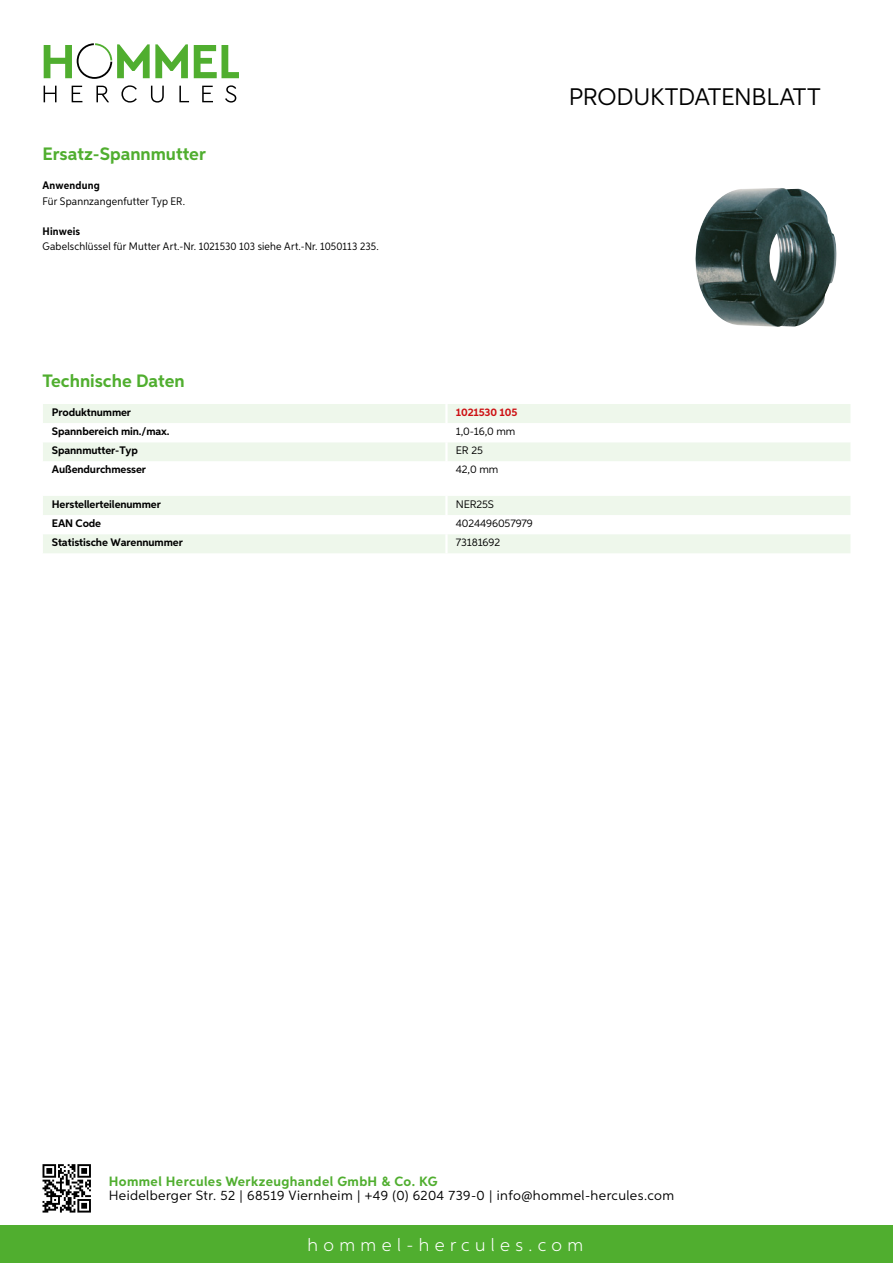
<style>
.page{position:relative;width:893px;height:1263px;background:#fff}
.page>*{position:absolute;margin:0;border:0;box-sizing:border-box;transform-origin:0 0}
.t1{font:24px "Aspira";letter-spacing:-.01em;color:#000}
.t2{font:700 18px "Aspira";color:#50ae2f}
.t3{font:300 18px "Aspira";letter-spacing:.3em;color:#fff}
.t4{font:13.5px "Aspira";letter-spacing:.03em;color:#000}
.t5{font:700 13.5px "Aspira";letter-spacing:.03em;color:#50ae2f}
.t6{font:700 10.95px "Aspira";letter-spacing:-.01em;color:#000}
.t7{font:10.95px "Aspira Nar";letter-spacing:.015em;color:#000}
.t8{font:10.95px "Aspira";letter-spacing:-.01em;color:#000}
.t9{font:700 10.95px "Aspira Nar";letter-spacing:.02em;color:#000}
.t10{font:700 10.95px "Aspira";letter-spacing:-.01em;color:#cd1013}
</style>
<div class="page">
<div style="left:0;top:1226px;width:893px;height:37px;background:#50ae2f"></div>
<svg style="left:43px;top:1164px;width:48px;height:48px"></svg>
<svg style="left:194px;top:45px;width:45px;height:33px"></svg>
<svg style="left:44px;top:43px;width:144px;height:36px"></svg>
<svg style="left:44px;top:86px;width:13px;height:16px"></svg>
<svg style="left:72px;top:86px;width:10px;height:16px"></svg>
<svg style="left:96px;top:86px;width:13px;height:16px"></svg>
<svg style="left:121px;top:85px;width:16px;height:18px"></svg>
<svg style="left:151px;top:86px;width:13px;height:17px"></svg>
<svg style="left:179px;top:86px;width:10px;height:16px"></svg>
<svg style="left:202px;top:86px;width:11px;height:16px"></svg>
<svg style="left:225px;top:85px;width:11px;height:18px"></svg>
<div style="left:43px;top:404px;width:807px;height:19px;background:#eef7eb"></div>
<div style="left:43px;top:442px;width:807px;height:19px;background:#eef7eb"></div>
<hr style="left:445px;top:404px;width:3px;height:19px;background:#fff">
<hr style="left:445px;top:442px;width:3px;height:19px;background:#fff">
<svg style="left:43px;top:496px;width:807px;height:57px"></svg>
<hr style="left:445px;top:534px;width:3px;height:19px;background:#fff">
<img style="left:695px;top:188px;width:142px;height:139px">
<h2 class="t2" style="left:43px;top:142px;width:165px">Ersatz-Spannmutter</h2>
<p class="t9" style="left:43px;top:179px;width:59px">Anwendung</p>
<p class="t7" style="left:43px;top:194px;width:144px">Für Spannzangenfutter Typ ER.</p>
<p class="t9" style="left:43px;top:225px;width:39px">Hinweis</p>
<p class="t7" style="left:43px;top:240px;width:338px">Gabelschlüssel für Mutter Art.-Nr. 1021530 103 siehe Art.-Nr. 1050113 235.</p>
<h1 class="t1" style="left:569px;top:82px;width:253px">Produktdatenblatt</h1>
<h2 class="t2" style="left:43px;top:370px;width:144px">Technische Daten</h2>
<p class="t6" style="left:52px;top:405px;width:81px">Produktnummer</p>
<p class="t10" style="left:456px;top:405px;width:63px">1021530 105</p>
<p class="t6" style="left:52px;top:425px;width:119px">Spannbereich min./max.</p>
<p class="t8" style="left:456px;top:425px;width:61px">1,0-16,0 mm</p>
<p class="t6" style="left:52px;top:444px;width:88px">Spannmutter-Typ</p>
<p class="t8" style="left:456px;top:444px;width:28px">ER 25</p>
<p class="t6" style="left:52px;top:463px;width:96px">Außendurchmesser</p>
<p class="t8" style="left:456px;top:463px;width:44px">42,0 mm</p>
<p class="t6" style="left:52px;top:497px;width:111px">Herstellerteilenummer</p>
<p class="t8" style="left:456px;top:497px;width:8px">NER</p>
<p class="t8" style="left:476px;top:497px;width:19px">25S</p>
<p class="t6" style="left:52px;top:516px;width:51px">EAN Code</p>
<p class="t8" style="left:456px;top:517px;width:79px">4024496057979</p>
<p class="t6" style="left:52px;top:536px;width:132px">Statistische Warennummer</p>
<p class="t8" style="left:456px;top:536px;width:46px">73181692</p>
<p class="t5" style="left:109px;top:1172px;width:330px">Hommel Hercules Werkzeughandel GmbH &amp; Co. KG</p>
<p class="t4" style="left:109px;top:1187px;width:567px">Heidelberger Str. 52 | 68519 Viernheim | +49 (0) 6204 739-0 | info@hommel-hercules.com</p>
<h2 class="t3" style="left:307px;top:1234px;width:277px">hommel-hercules.com</h2>
</div>
